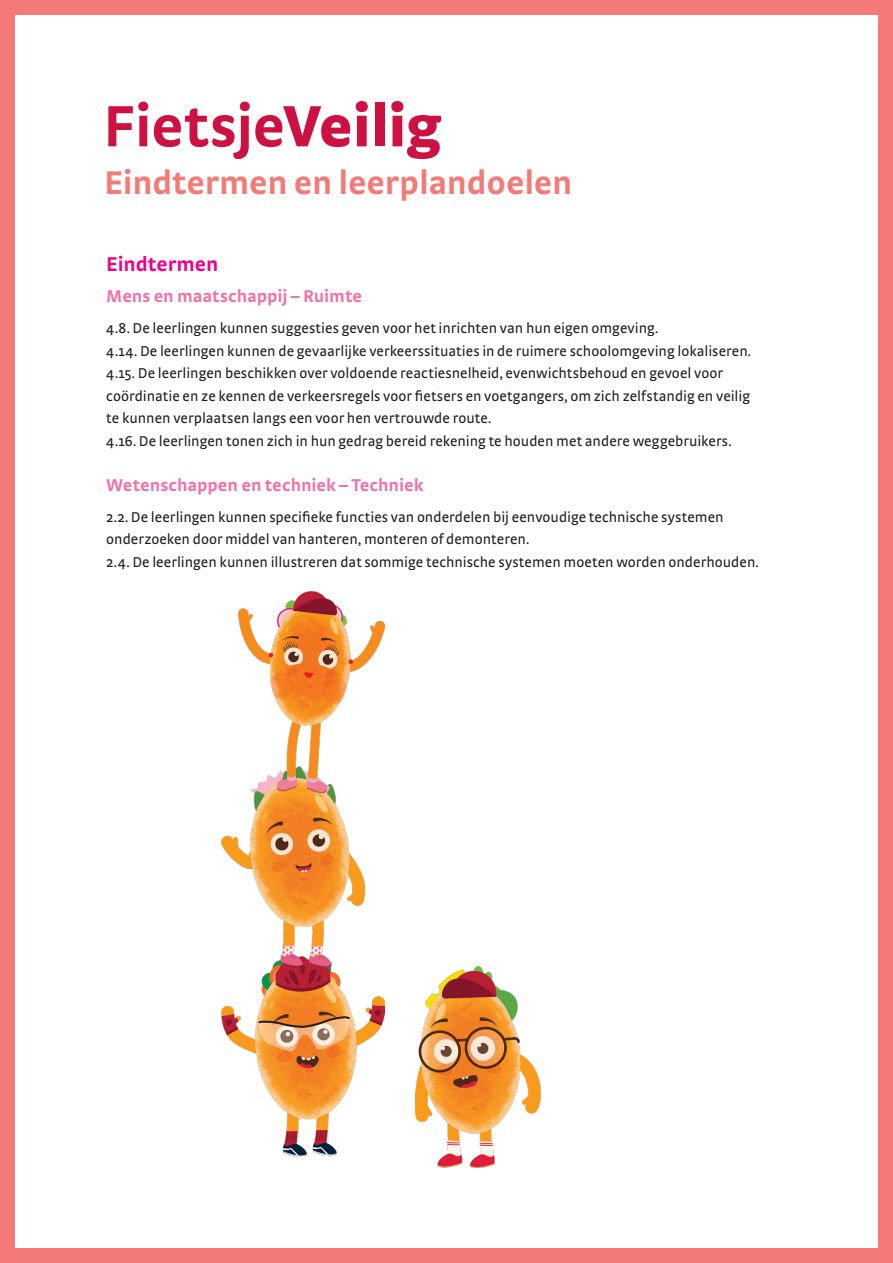
<style>
.page{position:relative;width:893px;height:1263px;background:#fff}
.page>*{position:absolute;margin:0;border:0;box-sizing:border-box;transform-origin:0 0}
.t1{font:700 61.2px "Strada Pro";letter-spacing:-.015em;color:#cd1141}
.t2{font:700 34.5px "Strada Pro";letter-spacing:-.005em;color:#f37a76}
.Titel_2{font:700 21px "Strada Pro";letter-spacing:-.005em;color:#ed028c}
.Titel_3{font:700 18px "Strada Pro";letter-spacing:-.005em;color:#f171ab}
.body{font:15px/22.5px "Strada Pro";color:#231f20}
.s1{font-weight:900}
</style>
<div class="page">
<div style="left:0;top:0;width:893px;height:1263px;border:15px solid #f37a76"></div>
<img style="left:222px;top:967px;width:162px;height:190px">
<img style="left:415px;top:967px;width:125px;height:200px">
<img style="left:222px;top:792px;width:142px;height:175px">
<img style="left:239px;top:592px;width:146px;height:200px">
<p class="t1" style="left:103px;top:82px;width:340px">Fietsje<span class="s1">Veilig</span></p>
<p class="t2" style="left:104px;top:158px;width:470px">Eindtermen en leerplandoelen</p>
<p class="Titel_2" style="left:106px;top:249px;width:114px">Eindtermen</p>
<p class="Titel_3" style="left:106px;top:283px;width:257px">Mens en maatschappij – Ruimte</p>
<p class="body" style="left:106px;top:316px;width:553px">4.8. De leerlingen kunnen suggesties geven voor het inrichten van hun eigen omgeving.</p>
<p class="body" style="left:106px;top:339px;width:646px">4.14. De leerlingen kunnen de gevaarlijke verkeerssituaties in de ruimere schoolomgeving lokaliseren.</p>
<p class="body" style="left:106px;top:361px;width:645px">4.15. De leerlingen beschikken over voldoende reactiesnelheid, evenwichtsbehoud en gevoel voor coördinatie en ze kennen de verkeersregels voor fietsers en voetgangers, om zich zelfstandig en veilig te kunnen verplaatsen langs een voor hen vertrouwde route.</p>
<p class="body" style="left:106px;top:429px;width:627px">4.16. De leerlingen tonen zich in hun gedrag bereid rekening te houden met andere weggebruikers.</p>
<p class="Titel_3" style="left:106px;top:472px;width:319px">Wetenschappen en techniek – Techniek</p>
<p class="body" style="left:106px;top:505px;width:619px">2.2. De leerlingen kunnen specifieke functies van onderdelen bij eenvoudige technische systemen onderzoeken door middel van hanteren, monteren of demonteren.</p>
<p class="body" style="left:106px;top:550px;width:654px">2.4. De leerlingen kunnen illustreren dat sommige technische systemen moeten worden onderhouden.</p>
</div>
